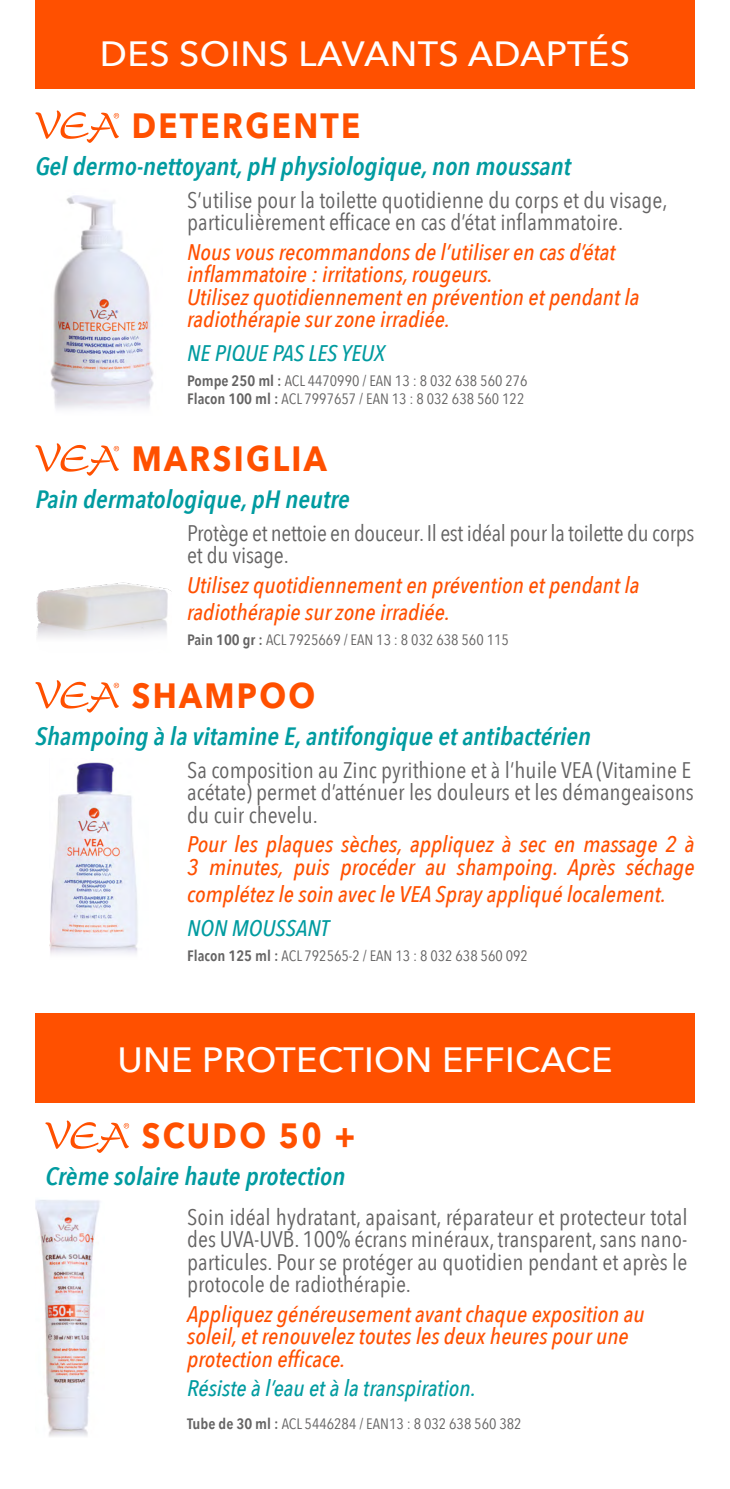
<style>
.page{position:relative;width:730px;height:1489px;background:#fff}
.page>*{position:absolute;margin:0;border:0;box-sizing:border-box;transform-origin:0 0}
.pathologie{font:500 35px "Avenir Next";letter-spacing:.01em;color:#fff}
.grands_titres{font:700 35px "Avenir Next";letter-spacing:.075em;color:#ff5000;scale:.9 1}
.Définition{font:italic 600 25px "Avenir Next Condensed";color:#009ba0;scale:1.05 1}
.usage{font:italic 500 22.5px/22.5px "Avenir Next Condensed";color:#ff5000;scale:1.05 1}
.Description{font:22.5px/22.5px "Avenir Next Condensed";color:#646363;scale:1.05 1}
.Description-2{font:22.5px/22.5px "Avenir Next Condensed";color:#646363;text-align:justify;scale:1.06 1}
.Description-3{font:22.5px/22.5px "Avenir Next Condensed";color:#646363;scale:1.04 1}
.usage_-_remarques{font:italic 500 22.5px "Avenir Next Condensed";color:#009ba0;scale:1.05 1}
.Conditionnement{font:15px "Avenir Next Condensed";color:#646363;scale:1.05 1}
.s1{font-weight:600}
</style>
<div class="page">
<div style="left:35px;top:0;width:659px;height:89px;background:#ff5000"></div>
<svg style="left:35px;top:110px;width:84px;height:33px"></svg>
<img style="left:50px;top:195px;width:104px;height:214px">
<svg style="left:35px;top:443px;width:84px;height:33px"></svg>
<img style="left:36px;top:582px;width:135px;height:56px">
<svg style="left:35px;top:680px;width:84px;height:32px"></svg>
<img style="left:50px;top:762px;width:88px;height:192px">
<div style="left:35px;top:1012px;width:659px;height:90px;background:#ff5000"></div>
<svg style="left:45px;top:1120px;width:84px;height:32px"></svg>
<img style="left:35px;top:1200px;width:65px;height:237px">
<p class="pathologie" style="left:100px;top:24px;width:531px">DES SOINS LAVANTS ADAPTÉS</p>
<p class="grands_titres" style="left:132px;top:95px;width:256px">DETERGENTE</p>
<p class="Définition" style="left:35px;top:151px;width:512px">Gel dermo-nettoyant, pH physiologique, non moussant</p>
<p class="Description" style="left:187px;top:187px;width:459px">S’utilise pour la toilette quotidienne du corps et du visage, particulièrement efficace en cas d’état inflammatoire.</p>
<p class="usage" style="left:187px;top:240px;width:432px">Nous vous recommandons de l’utiliser en cas d’état inflammatoire : irritations, rougeurs.<br>Utilisez quotidiennement en prévention et pendant la radiothérapie sur zone irradiée.</p>
<p class="usage_-_remarques" style="left:187px;top:340px;width:190px">NE PIQUE PAS LES YEUX</p>
<p class="Conditionnement" style="left:187px;top:368px;width:326px"><span class="s1">Pompe 250 ml :</span> ACL 4470990 / EAN 13 : 8 032 638 560 276</p>
<p class="Conditionnement" style="left:187px;top:386px;width:323px"><span class="s1">Flacon 100 ml :</span> ACL 7997657 / EAN 13 : 8 032 638 560 122</p>
<p class="grands_titres" style="left:132px;top:428px;width:218px">MARSIGLIA</p>
<p class="Définition" style="left:35px;top:484px;width:301px">Pain dermatologique, pH neutre</p>
<p class="Description-3" style="left:187px;top:520px;width:489px">Protège et nettoie en douceur. Il est idéal pour la toilette du corps et du visage.</p>
<p class="usage" style="left:187px;top:571px;width:432px;line-height:27px">Utilisez quotidiennement en prévention et pendant la radiothérapie sur zone irradiée.</p>
<p class="Conditionnement" style="left:187px;top:627px;width:308px"><span class="s1">Pain 100 gr :</span> ACL 7925669 / EAN 13 : 8 032 638 560 115</p>
<p class="grands_titres" style="left:132px;top:665px;width:206px">SHAMPOO</p>
<p class="Définition" style="left:35px;top:720px;width:531px">Shampoing à la vitamine E, antifongique et antibactérien</p>
<p class="Description" style="left:187px;top:757px;width:484px;text-align:justify">Sa composition au Zinc pyrithione et à l’huile VEA (Vitamine E acétate) permet d’atténuer les douleurs et les démangeaisons du cuir chevelu.</p>
<p class="usage" style="left:187px;top:833px;width:485px">Pour les plaques sèches, appliquez à sec en massage 2 à<br>3 minutes, puis procéder au shampoing. Après séchage</p>
<p class="usage" style="left:187px;top:882px;width:458px">complétez le soin avec le VEA Spray appliqué localement.</p>
<p class="usage_-_remarques" style="left:187px;top:914px;width:137px">NON MOUSSANT</p>
<p class="Conditionnement" style="left:187px;top:942px;width:326px"><span class="s1">Flacon 125 ml :</span> ACL 792565-2 / EAN 13 : 8 032 638 560 092</p>
<p class="pathologie" style="left:117px;top:1029px;width:497px">UNE PROTECTION EFFICACE</p>
<p class="grands_titres" style="left:142px;top:1105px;width:239px">SCUDO 50 +</p>
<p class="Définition" style="left:45px;top:1160px;width:287px">Crème solaire haute protection</p>
<p class="Description-2" style="left:187px;top:1204px;width:474px">Soin idéal hydratant, apaisant, réparateur et protecteur total des UVA-UVB. 100% écrans minéraux, transparent, sans nano&shy;particules. Pour se protéger au quotidien pendant et après le protocole de radiothérapie.</p>
<p class="usage" style="left:187px;top:1302px;width:437px">Appliquez généreusement avant chaque exposition au soleil, et renouvelez toutes les deux heures pour une protection efficace.</p>
<p class="usage_-_remarques" style="left:187px;top:1374px;width:277px">Résiste à l’eau et à la transpiration.</p>
<p class="Conditionnement" style="left:187px;top:1410px;width:320px"><span class="s1">Tube de 30 ml :</span> ACL 5446284 / EAN13 : 8 032 638 560 382</p>
</div>
